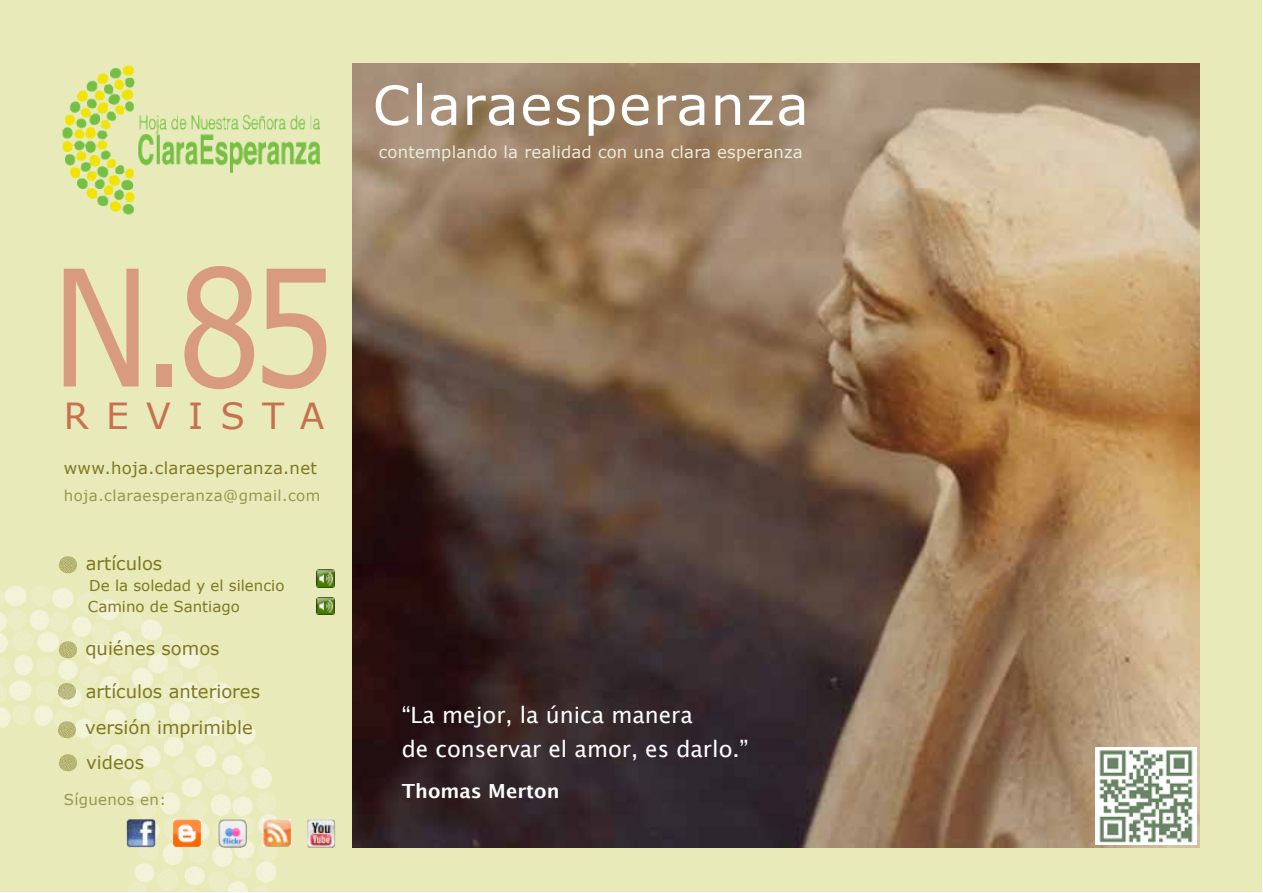
<style>
.page{position:relative;width:1263px;height:893px;background:#fff}
.page>*{position:absolute;margin:0;border:0;box-sizing:border-box;transform-origin:0 0}
.t1{font:162px "Verdana";color:#d99b7f;scale:.83 1}
.t2{font:54px "Verdana";letter-spacing:.03em;color:#fff}
.t3{font:36px "Verdana";letter-spacing:.48em;color:#c77150}
.t4{font:22.5px/34.5px "Lucida Grande";color:#fff}
.t5{font:700 19.5px "Lucida Grande";color:#fff}
.t6{font:18px/36.6px "Verdana";color:#7e7820}
.t7{font:16.5px "Verdana";letter-spacing:.01em;color:#edebd9}
.t8{font:16.5px "Verdana";letter-spacing:.02em;color:#7e7820}
.t9{font:15px "Verdana";letter-spacing:.03em;color:#9b944d}
.t10{font:15px/21px "Verdana";color:#7e7820}
</style>
<div class="page">
<div style="left:1px;top:1px;width:1261px;height:891px;background:#e8eaba"></div>
<img style="left:352px;top:64px;width:847px;height:784px">
<img style="left:0;top:475px;width:356px;height:417px">
<img style="left:62px;top:63px;width:295px;height:167px">
<img style="left:127px;top:819px;width:28px;height:29px">
<img style="left:174px;top:819px;width:26px;height:27px">
<img style="left:218px;top:819px;width:28px;height:28px">
<img style="left:264px;top:819px;width:27px;height:28px">
<img style="left:307px;top:819px;width:28px;height:29px">
<img style="left:54px;top:551px;width:28px;height:28px">
<img style="left:54px;top:635px;width:28px;height:28px">
<img style="left:54px;top:677px;width:27px;height:28px">
<img style="left:316px;top:597px;width:18px;height:18px">
<img style="left:316px;top:570px;width:18px;height:17px">
<img style="left:54px;top:715px;width:28px;height:28px">
<img style="left:55px;top:749px;width:28px;height:27px">
<img style="left:1096px;top:748px;width:100px;height:96px">
<h1 class="t1" style="left:51px;top:224px;width:345px">N.85</h1>
<h3 class="t3" style="left:64px;top:393px;width:262px">revista</h3>
<p class="t8" style="left:64px;top:457px;width:255px">www.hoja.claraesperanza.net</p>
<p class="t9" style="left:64px;top:485px;width:258px">hoja.claraesperanza@gmail.com</p>
<p class="t6" style="left:86px;top:545px;width:78px">artículos</p>
<p class="t10" style="left:88px;top:575px;width:198px">De la soledad y el silencio<br>Camino de Santiago</p>
<p class="t6" style="left:85px;top:630px;width:136px">quiénes somos</p>
<p class="t6" style="left:85px;top:673px;width:176px">artículos anteriores versión imprimible</p>
<p class="t6" style="left:86px;top:744px;width:59px">videos</p>
<p class="t9" style="left:64px;top:790px;width:104px">Síguenos en:</p>
<h2 class="t2" style="left:373px;top:71px;width:438px">Claraesperanza</h2>
<p class="t7" style="left:379px;top:142px;width:426px">contemplando la realidad con una clara esperanza</p>
<p class="t4" style="left:402px;top:698px;width:348px">“La mejor, la única manera<br>de conservar el amor, es darlo.”</p>
<p class="t5" style="left:402px;top:775px;width:159px">Thomas Merton</p>
</div>
